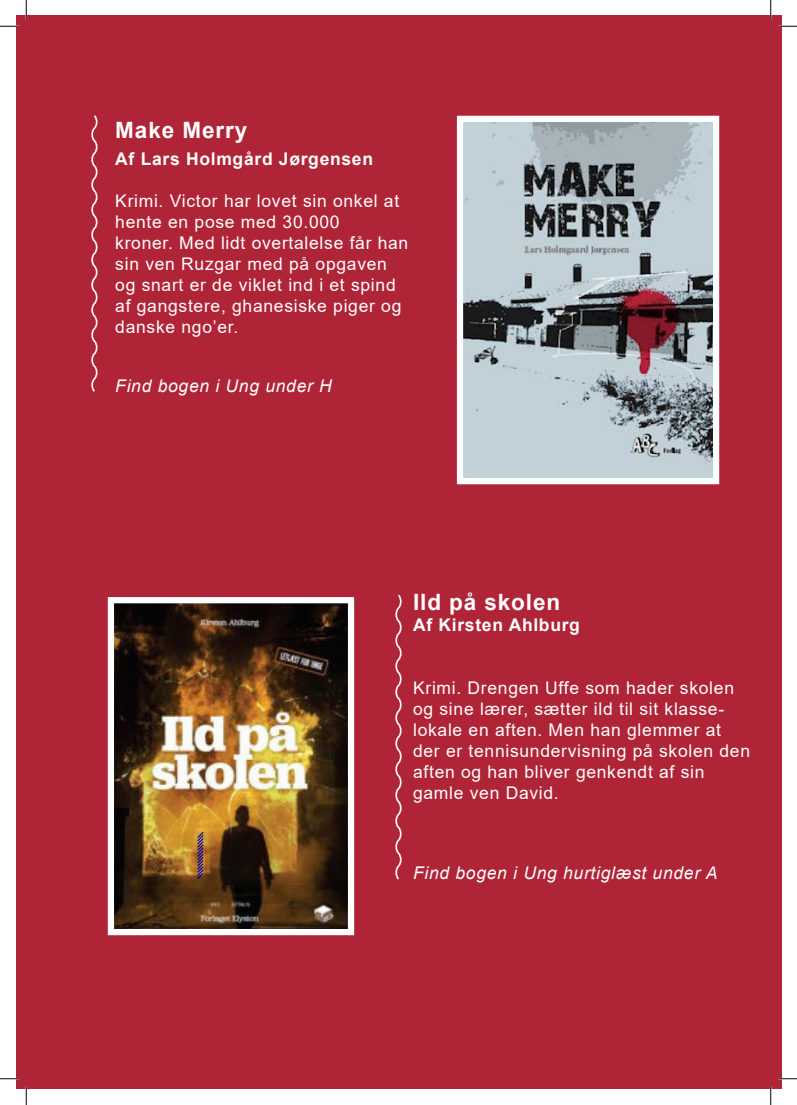
<style>
.page{position:relative;width:797px;height:1105px;background:#fff}
.page>*{position:absolute;margin:0;border:0;box-sizing:border-box;transform-origin:0 0}
.Body_Text{font:700 22.5px "Arial";letter-spacing:.04em;color:#fff}
.Body_Text-2{font:17.5px/21px "Arial";letter-spacing:.04em;color:#fff}
.Body_Text-3{font:italic 17.5px "Arial";letter-spacing:.04em;color:#fff}
.Body_Text-4{font:700 17.5px "Arial";letter-spacing:.04em;color:#fff}
</style>
<div class="page">
<div style="left:16px;top:16px;width:765px;height:1073px;background:#af2437"></div>
<img style="left:464px;top:123px;width:248px;height:354px">
<div style="left:457px;top:116px;width:262px;height:368px;border:6px solid #fff"></div>
<img style="left:115px;top:604px;width:232px;height:324px">
<div style="left:108px;top:597px;width:246px;height:338px;border:6px solid #fff"></div>
<svg style="left:196px;top:831px;width:9px;height:49px"></svg>
<svg style="left:91px;top:115px;width:7px;height:277px"></svg>
<svg style="left:395px;top:594px;width:7px;height:286px"></svg>
<svg style="left:0;top:25px;width:19px;height:2px"></svg>
<svg style="left:778px;top:25px;width:19px;height:2px"></svg>
<svg style="left:0;top:1078px;width:19px;height:1px"></svg>
<svg style="left:778px;top:1078px;width:19px;height:1px"></svg>
<svg style="left:25px;top:0;width:2px;height:19px"></svg>
<svg style="left:25px;top:1086px;width:2px;height:19px"></svg>
<svg style="left:770px;top:0;width:1px;height:19px"></svg>
<svg style="left:770px;top:1086px;width:1px;height:19px"></svg>
<p class="Body_Text" style="left:115px;top:114px;width:133px">Make Merry</p>
<p class="Body_Text-4" style="left:115px;top:146px;width:259px">Af Lars Holmgård Jørgensen</p>
<p class="Body_Text-2" style="left:115px;top:190px;width:294px">Krimi. Victor har lovet sin onkel at hente en pose med 30.000<br>kroner. Med lidt overtalelse får han sin ven Ruzgar med på opgaven og snart er de viklet ind i et spind af gangstere, ghanesiske piger og danske ngo’er.</p>
<p class="Body_Text-3" style="left:115px;top:375px;width:218px">Find bogen i Ung under H</p>
<p class="Body_Text" style="left:413px;top:586px;width:149px">Ild på skolen</p>
<p class="Body_Text-4" style="left:413px;top:612px;width:168px">Af Kirsten Ahlburg</p>
<p class="Body_Text-2" style="left:413px;top:677px;width:338px">Krimi. Drengen Uffe som hader skolen og sine lærer, sætter ild til sit klasse&shy;lokale en aften. Men han glemmer at der er tennisundervisning på skolen den aften og han bliver genkendt af sin gamle ven David.</p>
<p class="Body_Text-3" style="left:413px;top:862px;width:306px">Find bogen i Ung hurtiglæst under A</p>
</div>
